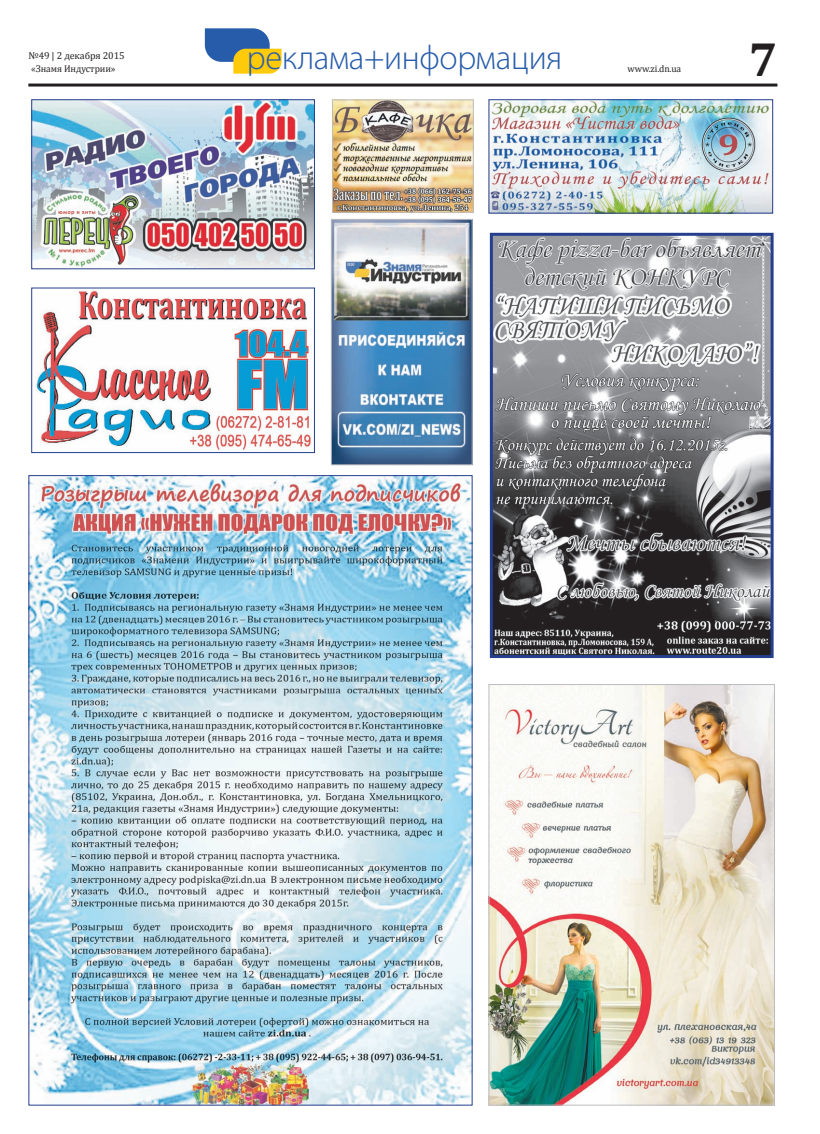
<style>
.page{position:relative;width:820px;height:1134px;background:#fff}
.page>*{position:absolute;margin:0;border:0;box-sizing:border-box;transform-origin:0 0}
.t1{font:700 48.3px "Cambria";color:#231f20}
.t2{font:300 34.2px "Myriad Pro";letter-spacing:-.01em;color:#275caa}
.t3{font:10px "Cambria";letter-spacing:-.01em;color:#231f20}
.t4{font:9.8px "Cambria";letter-spacing:-.01em;color:#231f20}
</style>
<div class="page">
<hr style="left:28px;top:84px;width:749px;height:3px;background:#231f20">
<svg style="left:205px;top:28px;width:76px;height:46px"></svg>
<img style="left:490px;top:101px;width:280px;height:111px">
<div style="left:488px;top:99px;width:284px;height:115px;border:1px solid #253f8e"></div>
<img style="left:36px;top:290px;width:276px;height:160px">
<div style="left:31px;top:287px;width:284px;height:166px;border:1px solid #253f8e"></div>
<img style="left:33px;top:101px;width:280px;height:166px">
<div style="left:31px;top:99px;width:284px;height:170px;border:1px solid #253f8e"></div>
<img style="left:30px;top:477px;width:440px;height:627px">
<img style="left:490px;top:686px;width:282px;height:418px">
<div style="left:488px;top:684px;width:286px;height:422px;border:1px solid #bcbdc0"></div>
<img style="left:334px;top:101px;width:137px;height:110px">
<div style="left:332px;top:99px;width:141px;height:114px;border:1px solid #bcbdc0"></div>
<img style="left:333px;top:221px;width:137px;height:242px">
<div style="left:331px;top:219px;width:141px;height:246px;border:1px solid #bcbdc0"></div>
<img style="left:493px;top:237px;width:276px;height:417px">
<div style="left:489px;top:233px;width:284px;height:425px;border:3px solid #253f8e"></div>
<p class="t3" style="left:28px;top:50px;width:98px">№49 | 2 декабря 2015</p>
<p class="t4" style="left:31px;top:63px;width:86px">«Знамя Индустрии»</p>
<p class="t2" style="left:247px;top:37px;width:317px">реклама+информация</p>
<p class="t4" style="left:627px;top:63px;width:55px">www.zi.dn.ua</p>
<p class="t1" style="left:748px;top:38px;width:30px">7</p>
</div>
